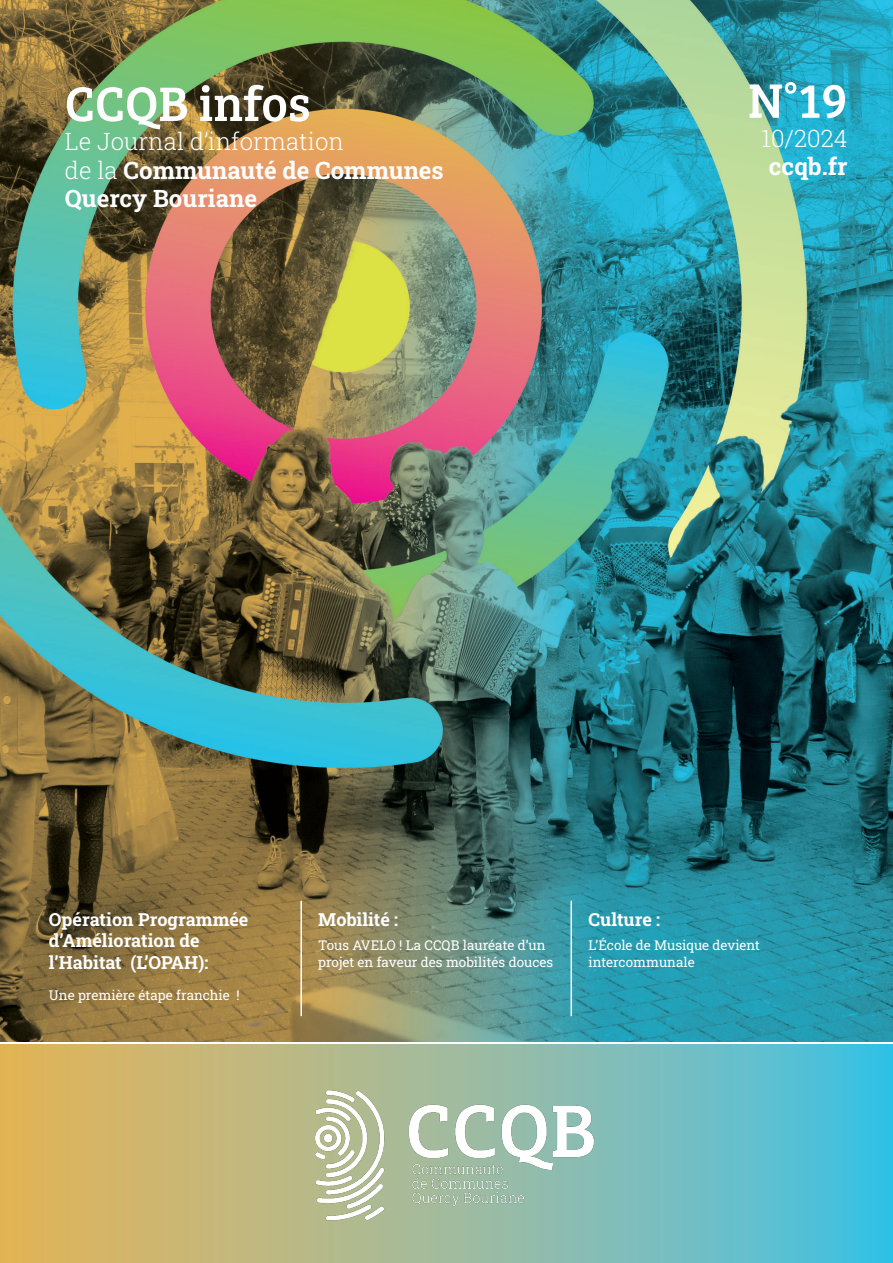
<style>
.page{position:relative;width:893px;height:1263px;background:#fff}
.page>*{position:absolute;margin:0;border:0;box-sizing:border-box;transform-origin:0 0}
.t1{font:50.1px "Bree Serif";color:#fff}
.t2{font:700 24px "Roboto Slab";color:#fff}
.t3{font:300 24px "Roboto Slab";color:#fff}
.t4{font:700 18px/21.6px "Roboto Slab";color:#fff}
.texte{font:13.5px/16.5px "Roboto Slab";color:#fff}
.s1{font-weight:300}
</style>
<div class="page">
<svg style="left:0;top:1044px;width:893px;height:219px"></svg>
<img style="left:0;top:0;width:893px;height:1042px">
<img style="left:262px;top:1038px;width:385px;height:225px">
<hr style="left:300px;top:901px;width:2px;height:115px;background:#fff">
<hr style="left:570px;top:901px;width:2px;height:115px;background:#fff">
<p class="t1" style="left:65px;top:67px;width:247px">CCQB infos</p>
<p class="t3" style="left:65px;top:125px;width:281px">Le Journal d’information</p>
<p class="t2" style="left:65px;top:153px;width:380px"><span class="s1">de la</span> Communauté de Communes</p>
<p class="t2" style="left:65px;top:182px;width:194px">Quercy Bouriane</p>
<p class="t1" style="left:748px;top:64px;width:101px">N°19</p>
<p class="t3" style="left:761px;top:121px;width:88px">10/2024</p>
<p class="t2" style="left:769px;top:150px;width:80px">ccqb.fr</p>
<p class="t4" style="left:49px;top:908px;width:201px">Opération Programmée d’Amélioration de</p>
<p class="t4" style="left:49px;top:951px;width:161px">l’Habitat (L’OPAH):</p>
<p class="texte" style="left:49px;top:986px;width:192px">Une première étape franchie !</p>
<p class="t4" style="left:318px;top:908px;width:82px">Mobilité :</p>
<p class="texte" style="left:318px;top:937px;width:237px">Tous AVELO ! La CCQB lauréate d’un projet en faveur des mobilités douces</p>
<p class="t4" style="left:589px;top:908px;width:73px">Culture :</p>
<p class="texte" style="left:589px;top:937px;width:173px">L’École de Musique devient intercommunale</p>
</div>
